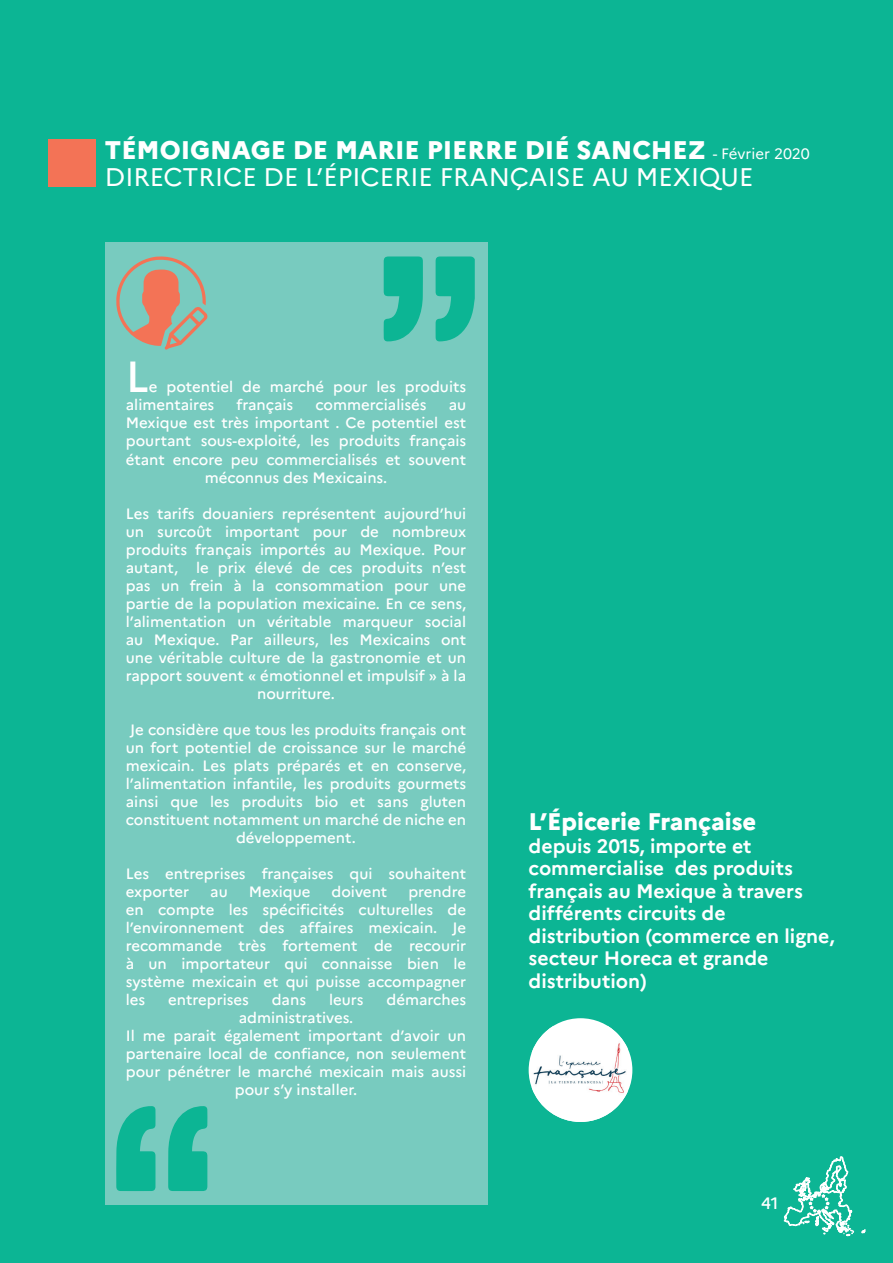
<style>
.page{position:relative;width:893px;height:1263px;background:#0cb594}
.page>*{position:absolute;margin:0;border:0;box-sizing:border-box;transform-origin:0 0}
.t1{font:500 43.5px "Marianne";color:#fff}
.t2{font:25.5px/27px "Marianne";color:#fff}
.t3{font:800 24px "Marianne";color:#fff}
.t4{font:700 19.5px/22.5px "Marianne";color:#fff}
.t5{font:500 16.5px "Marianne";color:#fff}
.t6{font:500 15px/18px "Marianne";color:#fff;text-align:center}
.s1{font-weight:800}
.s2{font-size:15px}
</style>
<div class="page">
<svg style="left:861px;top:1229px;width:5px;height:4px"></svg>
<svg style="left:784px;top:1156px;width:70px;height:80px"></svg>
<div style="left:48px;top:139px;width:48px;height:48px;background:#f37356"></div>
<div style="left:105px;top:242px;width:382px;height:963px;background:#78cbbf"></div>
<svg style="left:116px;top:256px;width:91px;height:94px"></svg>
<svg style="left:436px;top:256px;width:39px;height:85px"></svg>
<svg style="left:384px;top:256px;width:39px;height:85px"></svg>
<svg style="left:168px;top:1106px;width:39px;height:85px"></svg>
<svg style="left:116px;top:1106px;width:40px;height:85px"></svg>
<div style="left:529px;top:1018px;width:103px;height:104px;background:#fff;border-radius:50%"></div>
<img style="left:532px;top:1026px;width:96px;height:96px">
<h2 class="t2" style="left:105px;top:136px;width:706px"><span class="s1">TÉMOIGNAGE DE MARIE PIERRE DIÉ SANCHEZ</span> <span class="s2">- Février 2020<br></span>DIRECTRICE DE L’ÉPICERIE FRANÇAISE AU MEXIQUE</h2>
<h1 class="t1" style="left:126px;top:350px;width:25px">L</h1>
<p class="t6" style="left:126px;top:378px;width:342px;text-align:left;text-indent:23px">e potentiel de marché pour les produits alimentaires</p>
<p class="t6" style="left:237px;top:396px;width:58px">français</p>
<p class="t6" style="left:315px;top:396px;width:112px">commercialisés</p>
<p class="t6" style="left:449px;top:396px;width:19px">au</p>
<p class="t6" style="left:126px;top:414px;width:342px">Mexique est très important . Ce potentiel est</p>
<p class="t6" style="left:126px;top:432px;width:342px">pourtant sous-exploité, les produits français</p>
<p class="t6" style="left:126px;top:450px;width:342px">étant encore peu commercialisés et souvent</p>
<p class="t6" style="left:205px;top:468px;width:184px">méconnus des Mexicains.</p>
<p class="t6" style="left:126px;top:504px;width:342px">Les tarifs douaniers représentent aujourd’hui un surcoût important pour de nombreux produits français importés au Mexique. Pour autant, le prix élevé de ces produits n’est pas un frein à la consommation pour une partie de la population mexicaine. En ce sens, l’alimentation un véritable marqueur social au Mexique. Par ailleurs, les Mexicains ont une véritable culture de la gastronomie et un rapport souvent « émotionnel et impulsif » à la nourriture.</p>
<p class="t6" style="left:126px;top:720px;width:342px">Je considère que tous les produits français ont un fort potentiel de croissance sur le marché mexicain. Les plats préparés et en conserve, l’alimentation infantile, les produits gourmets ainsi que les produits bio et sans gluten constituent notamment un marché de niche en développement.</p>
<p class="t6" style="left:126px;top:864px;width:342px;text-align:left">Les entreprises françaises qui souhaitent exporter</p>
<p class="t6" style="left:210px;top:882px;width:19px">au</p>
<p class="t6" style="left:249px;top:882px;width:63px">Mexique</p>
<p class="t6" style="left:332px;top:882px;width:57px">doivent</p>
<p class="t6" style="left:126px;top:882px;width:342px;text-align:justify;text-indent:283px">prendre en compte les spécificités culturelles de l’environnement des affaires mexicain. Je recommande très fortement de recourir à un importateur qui connaisse bien le système mexicain et qui puisse accompagner les</p>
<p class="t6" style="left:168px;top:990px;width:82px">entreprises</p>
<p class="t6" style="left:272px;top:990px;width:36px">dans</p>
<p class="t6" style="left:329px;top:990px;width:36px">leurs</p>
<p class="t6" style="left:386px;top:990px;width:81px">démarches</p>
<p class="t6" style="left:126px;top:1008px;width:342px">administratives.<br>Il me parait également important d’avoir un partenaire local de confiance, non seulement pour pénétrer le marché mexicain mais aussi pour s’y installer.</p>
<h3 class="t3" style="left:529px;top:807px;width:229px">L’Épicerie Française</h3>
<h3 class="t4" style="left:529px;top:834px;width:308px">depuis 2015, importe et commercialise des produits français au Mexique à travers différents circuits de distribution (commerce en ligne, secteur Horeca et grande distribution)</h3>
<p class="t5" style="left:761px;top:1193px;width:19px">41</p>
</div>
